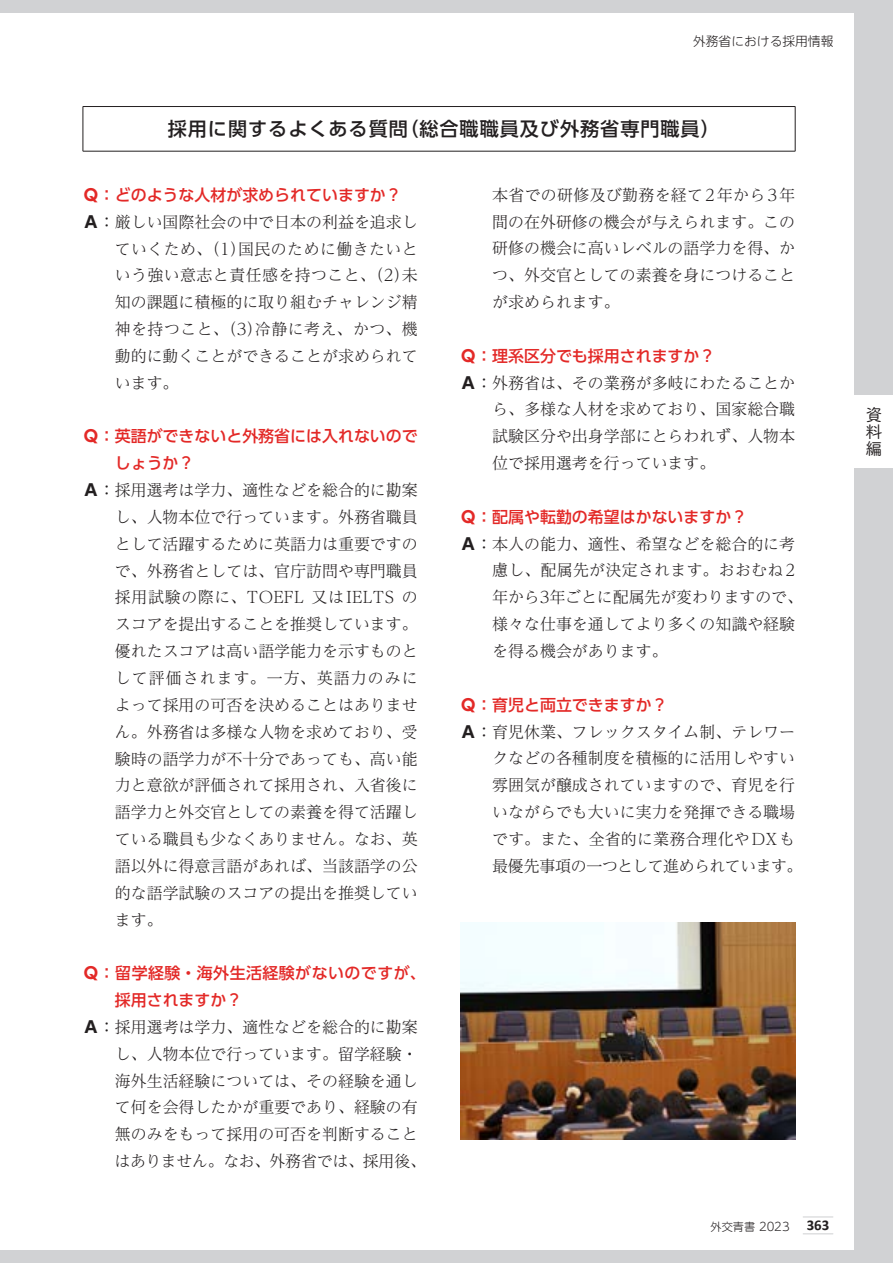
<style>
.page{position:relative;width:893px;height:1263px;background:#fff}
.page>*{position:absolute;margin:0;border:0;box-sizing:border-box;transform-origin:0 0}
.t1{font:500 19.2px "UD Shin Go Pr 6 N";letter-spacing:.05em;color:#231f20}
.t2{font:16.95px/17px "Tsuku A Rd Gothic Std M";color:#231f20;text-align:justify}
.t3{font:300 15.9px/26.8px "Reim Pr 6 N";color:#231f20;text-align:justify}
.t4{font:500 15.9px/26.8px "UD Shin Go Pr 6 N";color:#e32927}
.t5{font:500 15.9px/26.8px "UD Shin Go Pr 6 N";letter-spacing:.03em;color:#e32927}
.t6{font:300 12.75px "UD Shin Go NT Pr 6 N";color:#231f20}
.t7{font:300 11.1px "UD Shin M Go Pr 6 N";color:#231f20}
.s1{font-weight:700}
.s2{font-family:"UD Shin Go Pr 6 N";font-weight:700}
.s3{font-size:11.7px}
.s4{font-family:"Calibri";font-weight:700;font-size:14.85px}
</style>
<div class="page">
<hr style="left:83px;top:106px;width:712px;height:1px;background:#231f20">
<hr style="left:83px;top:107px;width:1px;height:44px;background:#231f20">
<hr style="left:795px;top:107px;width:1px;height:44px;background:#231f20">
<hr style="left:83px;top:151px;width:712px;height:1px;background:#231f20">
<img style="left:460px;top:922px;width:335px;height:217px">
<hr style="left:803px;top:1216px;width:30px;height:1px;background:#d1d2d4">
<hr style="left:803px;top:1233px;width:30px;height:1px;background:#d1d2d4">
<div style="left:855px;top:0;width:38px;height:1263px;background:#d1d2d4"></div>
<div style="left:855px;top:395px;width:38px;height:73px;background:#fff"></div>
<div style="left:0;top:0;width:893px;height:13px;background:#d1d2d4"></div>
<div style="left:0;top:1250px;width:893px;height:13px;background:#d1d2d4"></div>
<p class="t6" style="left:693px;top:31px;width:142px">外務省における採用情報</p>
<p class="t1" style="left:168px;top:113px;width:554px">採用に関するよくある質問（総合職職員及び外務省専門職員）</p>
<p class="t4" style="left:84px;top:181px;width:320px"><span class="s1">Q</span>：どのような人材が求められていますか？</p>
<p class="t3" style="left:115px;top:208px;width:304px;text-indent:-30px"><span class="s2">A</span>：厳しい国際社会の中で日本の利益を追求していくため、（1）国民のために働きたいという強い意志と責任感を持つこと、（2）未知の課題に積極的に取り組むチャレンジ精神を持つこと、（3）冷静に考え、かつ、機動的に動くことができることが求められています。</p>
<p class="t4" style="left:115px;top:422px;width:304px;text-indent:-31px"><span class="s1">Q</span>：英語ができないと外務省には入れないのでしょうか？</p>
<p class="t3" style="left:115px;top:476px;width:305px;text-indent:-30px"><span class="s2">A</span>：採用選考は学力、適性などを総合的に勘案し、人物本位で行っています。外務省職員として活躍するために英語力は重要ですので、外務省としては、官庁訪問や専門職員採用試験の際に、TOEFL 又はIELTS のスコアを提出することを推奨しています。優れたスコアは高い語学能力を示すものとして評価されます。一方、英語力のみによって採用の可否を決めることはありません。外務省は多様な人物を求めており、受験時の語学力が不十分であっても、高い能力と意欲が評価されて採用され、入省後に語学力と外交官としての素養を得て活躍している職員も少なくありません。なお、英語以外に得意言語があれば、当該語学の公的な語学試験のスコアの提出を推奨しています。</p>
<p class="t5" style="left:115px;top:959px;width:312px;text-indent:-31px"><span class="s1">Q</span>：留学経験・海外生活経験がないのですが、採用されますか？</p>
<p class="t3" style="left:115px;top:1013px;width:313px;text-align:left;text-indent:-30px"><span class="s2">A</span>：採用選考は学力、適性などを総合的に勘案し、人物本位で行っています。留学経験・海外生活経験については、その経験を通して何を会得したかが重要であり、経験の有無のみをもって採用の可否を判断することはありません。なお、外務省では、採用後、</p>
<p class="t3" style="left:492px;top:181px;width:304px">本省での研修及び勤務を経て2年から3年間の在外研修の機会が与えられます。この研修の機会に高いレベルの語学力を得、かつ、外交官としての素養を身につけることが求められます。</p>
<p class="t4" style="left:461px;top:342px;width:256px"><span class="s1">Q</span>：理系区分でも採用されますか？</p>
<p class="t3" style="left:492px;top:369px;width:304px;text-indent:-30px"><span class="s2">A</span>：外務省は、その業務が多岐にわたることから、多様な人材を求めており、国家総合職試験区分や出身学部にとらわれず、人物本位で採用選考を行っています。</p>
<p class="t4" style="left:461px;top:503px;width:288px"><span class="s1">Q</span>：配属や転勤の希望はかないますか？</p>
<p class="t3" style="left:492px;top:530px;width:312px;text-align:left;text-indent:-30px"><span class="s2">A</span>：本人の能力、適性、希望などを総合的に考慮し、配属先が決定されます。おおむね2年から3年ごとに配属先が変わりますので、様々な仕事を通してより多くの知識や経験を得る機会があります。</p>
<p class="t4" style="left:461px;top:691px;width:208px"><span class="s1">Q</span>：育児と両立できますか？</p>
<p class="t3" style="left:492px;top:718px;width:312px;text-align:left;text-indent:-30px"><span class="s2">A</span>：育児休業、フレックスタイム制、テレワークなどの各種制度を積極的に活用しやすい雰囲気が醸成されていますので、育児を行いながらでも大いに実力を発揮できる職場です。また、全省的に業務合理化やDXも最優先事項の一つとして進められています。</p>
<p class="t7" style="left:711px;top:1218px;width:120px">外交青書 <span class="s3">2023</span> <span class="s4">363</span></p>
<p class="t2" style="left:865px;top:405px;width:18px">資料編</p>
</div>
